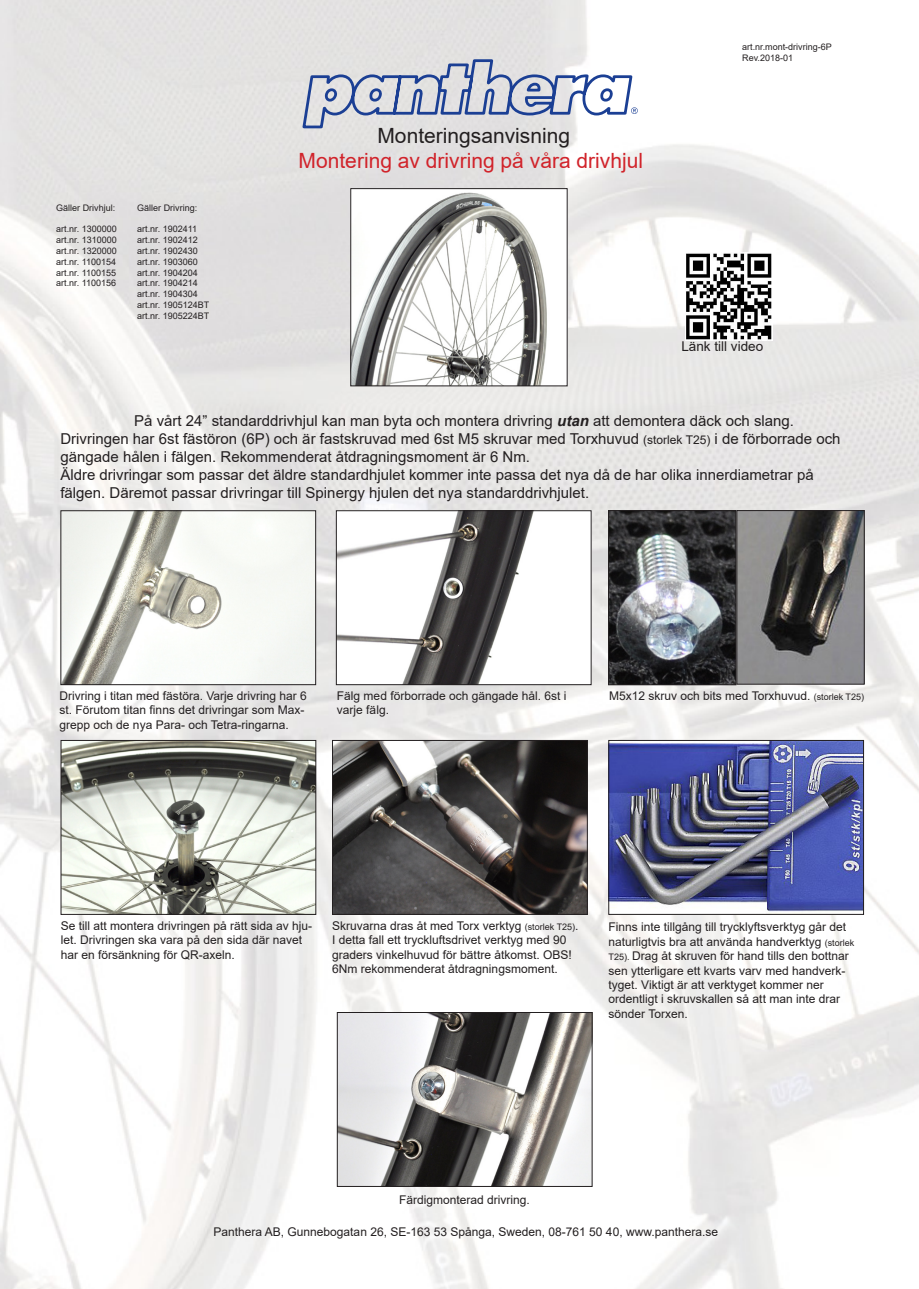
<style>
.page{position:relative;width:919px;height:1289px;background:#fff}
.page>*{position:absolute;margin:0;border:0;box-sizing:border-box;transform-origin:0 0}
.t1{font:21px "Arial";color:#d1232a}
.t2{font:21px "Arial";color:#231f20}
.t3{font:15px/18px "Arial";color:#231f20}
.t4{font:13.5px "Arial";color:#231f20}
.t5{font:12px/14.4px "Arial";color:#231f20}
.t6{font:9px "Arial";color:#231f20}
.s1{font-weight:700;font-style:italic}
.s2{font-size:12px}
.s3{font-size:9px}
</style>
<div class="page">
<img style="left:0;top:0;width:918px;height:1288px">
<svg style="left:302px;top:59px;width:335px;height:69px;background:#c3c9d7"></svg>
<img style="left:352px;top:190px;width:213px;height:194px">
<div style="left:350px;top:188px;width:217px;height:198px;border:1px solid #231f20"></div>
<img style="left:63px;top:512px;width:251px;height:171px">
<div style="left:61px;top:510px;width:255px;height:175px;border:1px solid #231f20"></div>
<img style="left:610px;top:512px;width:252px;height:171px">
<div style="left:608px;top:510px;width:128px;height:175px;border:1px solid #231f20"></div>
<img style="left:338px;top:512px;width:251px;height:171px">
<div style="left:336px;top:510px;width:255px;height:175px;border:1px solid #231f20"></div>
<div style="left:736px;top:510px;width:128px;height:174px;border:1px solid #231f20"></div>
<img style="left:334px;top:742px;width:251px;height:170px">
<div style="left:332px;top:740px;width:255px;height:174px;border:1px solid #231f20"></div>
<img style="left:610px;top:742px;width:251px;height:170px">
<div style="left:608px;top:740px;width:255px;height:174px;border:1px solid #231f20"></div>
<img style="left:339px;top:1014px;width:251px;height:170px">
<div style="left:337px;top:1012px;width:255px;height:174px;border:1px solid #231f20"></div>
<img style="left:63px;top:742px;width:251px;height:170px">
<div style="left:61px;top:740px;width:255px;height:174px;border:1px solid #231f20"></div>
<img style="left:685px;top:252px;width:87px;height:88px">
<p class="t6" style="left:56px;top:201px;width:61px">Gäller Drivhjul:</p>
<p class="t6" style="left:56px;top:223px;width:62px">art.nr. 1300000</p>
<p class="t6" style="left:56px;top:234px;width:62px">art.nr. 1310000</p>
<p class="t6" style="left:56px;top:244px;width:62px">art.nr. 1320000</p>
<p class="t6" style="left:56px;top:255px;width:61px">art.nr. 1100154</p>
<p class="t6" style="left:56px;top:266px;width:61px">art.nr. 1100155</p>
<p class="t6" style="left:56px;top:277px;width:61px">art.nr. 1100156</p>
<p class="t6" style="left:137px;top:201px;width:62px">Gäller Drivring:</p>
<p class="t6" style="left:137px;top:223px;width:61px">art.nr. 1902411</p>
<p class="t6" style="left:137px;top:234px;width:62px">art.nr. 1902412</p>
<p class="t6" style="left:137px;top:244px;width:62px">art.nr. 1902430</p>
<p class="t6" style="left:137px;top:255px;width:62px">art.nr. 1903060</p>
<p class="t6" style="left:137px;top:266px;width:62px">art.nr. 1904204</p>
<p class="t6" style="left:137px;top:277px;width:62px">art.nr. 1904214</p>
<p class="t6" style="left:137px;top:288px;width:62px">art.nr. 1904304</p>
<p class="t6" style="left:137px;top:298px;width:74px">art.nr. 1905124BT</p>
<p class="t6" style="left:137px;top:309px;width:74px">art.nr. 1905224BT</p>
<p class="t2" style="left:377px;top:121px;width:194px">Monteringsanvisning</p>
<p class="t1" style="left:298px;top:147px;width:346px">Montering av drivring på våra drivhjul</p>
<p class="t6" style="left:742px;top:41px;width:91px">art.nr.mont-drivring-6P</p>
<p class="t6" style="left:742px;top:52px;width:52px">Rev.2018-01</p>
<p class="t4" style="left:681px;top:337px;width:83px">Länk till video</p>
<p class="t3" style="left:134px;top:412px;width:661px">På vårt 24” standarddrivhjul kan man byta och montera drivring <span class="s1">utan</span> att demontera däck och slang.</p>
<p class="t3" style="left:60px;top:430px;width:781px">Drivringen har 6st fästöron (6P) och är fastskruvad med 6st M5 skruvar med Torxhuvud <span class="s2">(storlek T25)</span> i de förborrade och gängade hålen i fälgen. Rekommenderat åtdragningsmoment är 6 Nm.</p>
<p class="t3" style="left:60px;top:466px;width:754px">Äldre drivringar som passar det äldre standardhjulet kommer inte passa det nya då de har olika innerdiametrar på</p>
<p class="t3" style="left:60px;top:484px;width:530px">fälgen. Däremot passar drivringar till Spinergy hjulen det nya standarddrivhjulet.</p>
<p class="t5" style="left:60px;top:688px;width:249px">Drivring i titan med fästöra. Varje drivring har 6 st. Förutom titan finns det drivringar som Max&shy;grepp och de nya Para- och Tetra-ringarna.</p>
<p class="t5" style="left:337px;top:688px;width:231px">Fälg med förborrade och gängade hål. 6st i varje fälg.</p>
<p class="t5" style="left:609px;top:688px;width:256px">M5x12 skruv och bits med Torxhuvud. <span class="s3">(storlek T25)</span></p>
<p class="t5" style="left:61px;top:918px;width:253px">Se till att montera drivringen på rätt sida av hju&shy;let. Drivringen ska vara på den sida där navet har en försänkning för QR-axeln.</p>
<p class="t5" style="left:332px;top:918px;width:248px">Skruvarna dras åt med Torx verktyg <span class="s3">(storlek T25)</span>.<br>I detta fall ett tryckluftsdrivet verktyg med 90 graders vinkelhuvud för bättre åtkomst. OBS!<br>6Nm rekommenderat åtdragningsmoment.</p>
<p class="t5" style="left:608px;top:919px;width:247px">Finns inte tillgång till trycklyftsverktyg går det naturligtvis bra att använda handverktyg <span class="s3">(storlek T25).</span> Drag åt skruven för hand tills den bottnar sen ytterligare ett kvarts varv med handverk&shy;tyget. Viktigt är att verktyget kommer ner ordentligt i skruvskallen så att man inte drar sönder Torxen.</p>
<p class="t5" style="left:399px;top:1191px;width:132px">Färdigmonterad drivring.</p>
<p class="t5" style="left:213px;top:1224px;width:506px">Panthera AB, Gunnebogatan 26, SE-163 53 Spånga, Sweden, 08-761 50 40, www.panthera.se</p>
</div>
